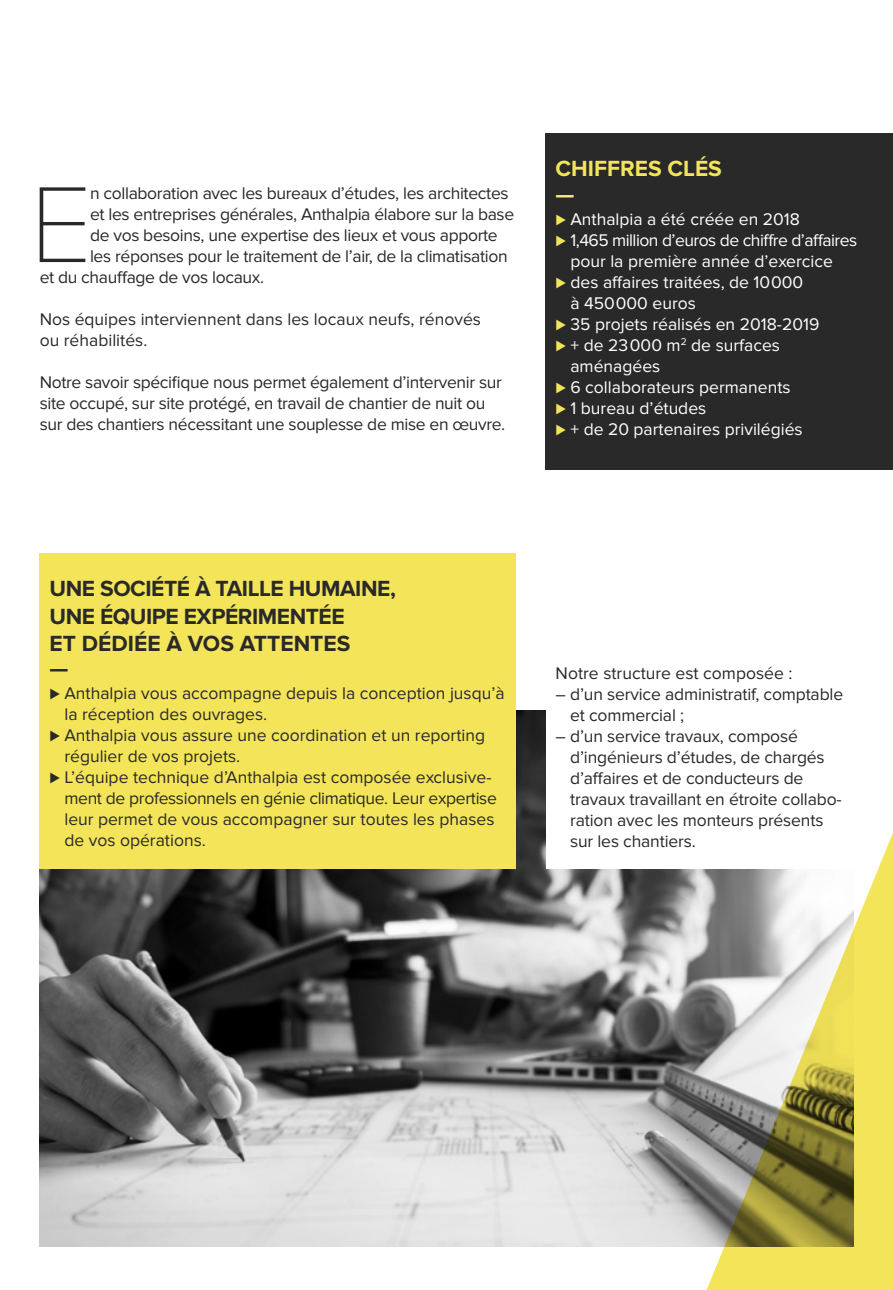
<style>
.page{position:relative;width:893px;height:1290px;background:#fff}
.page>*{position:absolute;margin:0;border:0;box-sizing:border-box;transform-origin:0 0}
.t1{font:100 112px "Proxima Nova T";color:#292929}
.t2{font:700 22.75px/27.3px "Proxima Nova";letter-spacing:-.02em;color:#292929}
.t3{font:700 22.75px "Proxima Nova";color:#f4e459}
.t4{font:700 22.75px "Proxima Nova";color:#f6e875}
.t5{font:17.5px/21px "Proxima Nova";letter-spacing:-.01em;color:#292929}
.t6{font:17.5px "Proxima Nova";color:#fff}
.t7{font:17.5px "Proxima Nova";letter-spacing:-.03em;color:#fff}
.s1{color:#f4e459}
</style>
<div class="page">
<img style="left:40px;top:710px;width:656px;height:537px">
<svg style="left:696px;top:833px;width:197px;height:457px"></svg>
<div style="left:40px;top:554px;width:476px;height:315px;background:#f4e459"></div>
<div style="left:546px;top:134px;width:347px;height:336px;background:#292929"></div>
<div style="left:546px;top:643px;width:307px;height:226px;background:#fff"></div>
<h1 class="t1" style="left:30px;top:161px;width:64px">E</h1>
<p class="t5" style="left:90px;top:183px;width:420px">n collaboration avec les bureaux d’études, les architectes</p>
<p class="t5" style="left:90px;top:204px;width:426px">et les entreprises générales, Anthalpia élabore sur la base</p>
<p class="t5" style="left:90px;top:225px;width:409px">de vos besoins, une expertise des lieux et vous apporte</p>
<p class="t5" style="left:90px;top:246px;width:419px">les réponses pour le traitement de l’air, de la climatisation</p>
<p class="t5" style="left:40px;top:267px;width:226px">et du chauffage de vos locaux.</p>
<p class="t5" style="left:40px;top:309px;width:443px">Nos équipes interviennent dans les locaux neufs, rénovés ou réhabilités.</p>
<p class="t5" style="left:40px;top:372px;width:467px">Notre savoir spécifique nous permet également d’intervenir sur site occupé, sur site protégé, en travail de chantier de nuit ou sur des chantiers nécessitant une souplesse de mise en œuvre.</p>
<h2 class="t3" style="left:556px;top:156px;width:168px">CHIFFRES CLÉS</h2>
<h2 class="t4" style="left:556px;top:183px;width:20px">—</h2>
<p class="t6" style="left:556px;top:209px;width:246px"><span class="s1">⊲</span> Anthalpia a été créée en 2018</p>
<p class="t7" style="left:556px;top:230px;width:303px"><span class="s1">⊲</span> 1,465 million d’euros de chiffre d’affaires</p>
<p class="t6" style="left:570px;top:251px;width:264px">pour la première année d’exercice</p>
<p class="t6" style="left:556px;top:272px;width:249px"><span class="s1">⊲</span> des affaires traitées, de 10 000</p>
<p class="t6" style="left:570px;top:293px;width:127px">à 450 000 euros</p>
<p class="t6" style="left:556px;top:314px;width:265px"><span class="s1">⊲</span> 35 projets réalisés en 2018-2019</p>
<p class="t6" style="left:556px;top:335px;width:226px"><span class="s1">⊲</span> + de 23 000 m<sup>2</sup> de surfaces</p>
<p class="t6" style="left:570px;top:356px;width:91px">aménagées</p>
<p class="t6" style="left:556px;top:377px;width:236px"><span class="s1">⊲</span> 6 collaborateurs permanents</p>
<p class="t6" style="left:556px;top:398px;width:152px"><span class="s1">⊲</span> 1 bureau d’études</p>
<p class="t6" style="left:556px;top:419px;width:249px"><span class="s1">⊲</span> + de 20 partenaires privilégiés</p>
<h2 class="t2" style="left:50px;top:576px;width:348px">UNE SOCIÉTÉ À TAILLE HUMAINE,<br>UNE ÉQUIPE EXPÉRIMENTÉE<br>ET DÉDIÉE À VOS ATTENTES<br>—</h2>
<p class="t5" style="left:50px;top:683px;width:457px">⊲ Anthalpia vous accompagne depuis la conception jusqu’à</p>
<p class="t5" style="left:64px;top:704px;width:204px">la réception des ouvrages.</p>
<p class="t5" style="left:50px;top:725px;width:437px">⊲ Anthalpia vous assure une coordination et un reporting</p>
<p class="t5" style="left:64px;top:746px;width:177px">régulier de vos projets.</p>
<p class="t5" style="left:50px;top:767px;width:443px">⊲ L’équipe technique d’Anthalpia est composée exclusive-</p>
<p class="t5" style="left:64px;top:788px;width:434px">ment de professionnels en génie climatique. Leur expertise</p>
<p class="t5" style="left:64px;top:809px;width:432px">leur permet de vous accompagner sur toutes les phases</p>
<p class="t5" style="left:64px;top:830px;width:143px">de vos opérations.</p>
<p class="t5" style="left:556px;top:663px;width:238px">Notre structure est composée :</p>
<p class="t5" style="left:570px;top:684px;width:274px;text-indent:-15px">– d’un service administratif, comptable et commercial ;</p>
<p class="t5" style="left:570px;top:726px;width:273px;text-indent:-15px">– d’un service travaux, composé d’ingénieurs d’études, de chargés d’affaires et de conducteurs de travaux travaillant en étroite collabo&shy;ration avec les monteurs présents sur les chantiers.</p>
</div>
